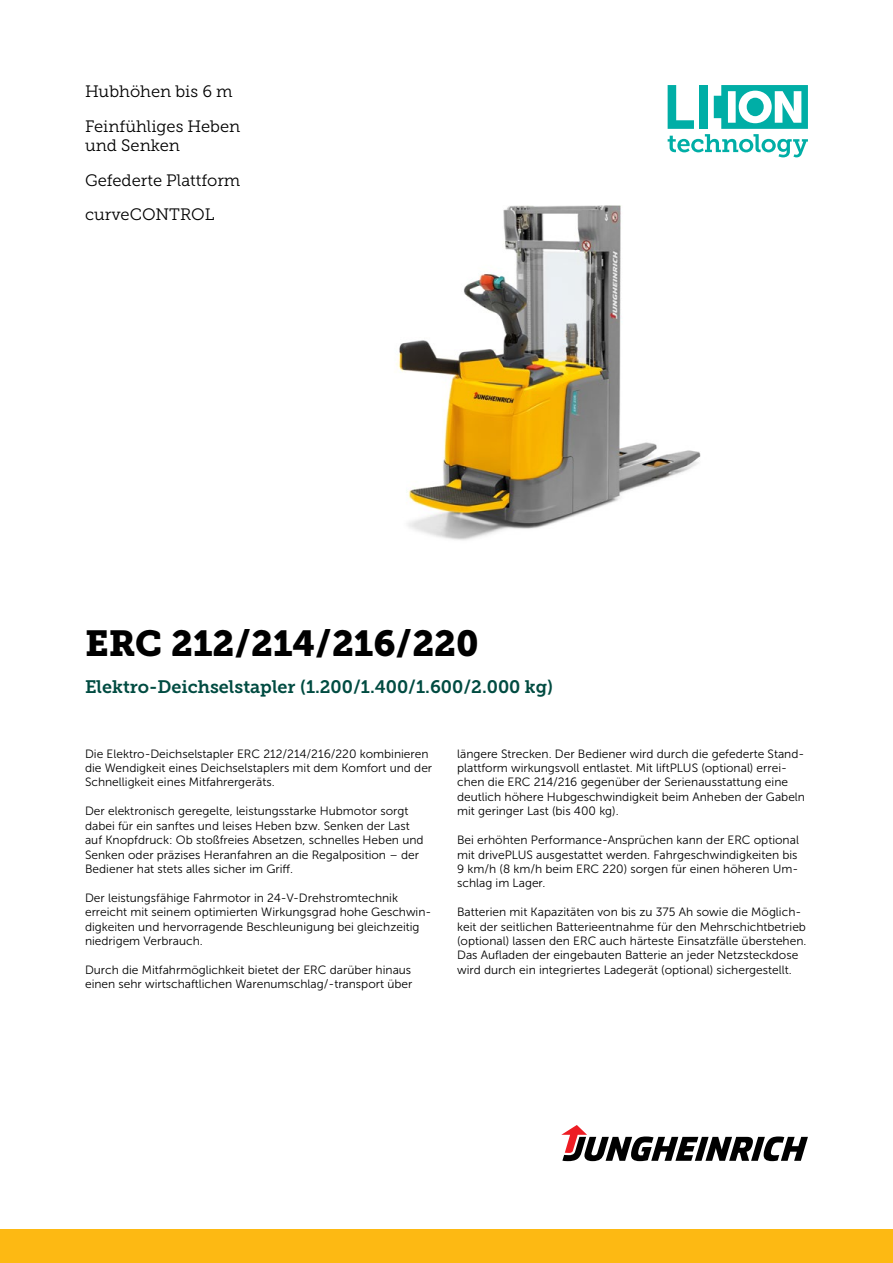
<style>
.page{position:relative;width:893px;height:1263px;background:#fff}
.page>*{position:absolute;margin:0;border:0;box-sizing:border-box;transform-origin:0 0}
.t1{font:36px "Museo JH Slab 900";color:#000}
.t2{font:18px "Museo JH Slab 700";color:#004b41}
.t3{font:16.5px/34.3px "Museo JH Slab 300";color:#000}
.t4{font:12px/14.4px "Museo JH Sans 300";color:#000}
</style>
<div class="page">
<div style="left:0;top:1229px;width:893px;height:34px;background:#fdb913"></div>
<svg style="left:561px;top:1125px;width:247px;height:36px"></svg>
<img style="left:396px;top:85px;width:390px;height:455px">
<svg style="left:668px;top:85px;width:140px;height:72px"></svg>
<h3 class="t3" style="left:85px;top:75px;width:157px">Hubhöhen bis 6 m<br>Feinfühliges Heben</h3>
<h3 class="t3" style="left:85px;top:129px;width:157px">und Senken<br>Gefederte Plattform curveCONTROL</h3>
<h1 class="t1" style="left:85px;top:623px;width:395px">ERC 212/214/216/220</h1>
<h2 class="t2" style="left:85px;top:677px;width:470px">Elektro-Deichselstapler (1.200/1.400/1.600/2.000 kg)</h2>
<p class="t4" style="left:85px;top:746px;width:349px">Die Elektro-Deichselstapler ERC 212/214/216/220 kombinieren die Wendigkeit eines Deichselstaplers mit dem Komfort und der<br>Schnelligkeit eines Mitfahrergeräts.</p>
<p class="t4" style="left:85px;top:804px;width:340px">Der elektronisch geregelte, leistungsstarke Hubmotor sorgt dabei für ein sanftes und leises Heben bzw. Senken der Last auf Knopfdruck: Ob stoßfreies Absetzen, schnelles Heben und Senken oder präzises Heranfahren an die Regalposition – der Bediener hat stets alles sicher im Griff.</p>
<p class="t4" style="left:85px;top:890px;width:348px">Der leistungsfähige Fahrmotor in 24-V-Drehstromtechnik erreicht mit seinem optimierten Wirkungsgrad hohe Geschwin&shy;digkeiten und hervorragende Beschleunigung bei gleichzeitig niedrigem Verbrauch.</p>
<p class="t4" style="left:85px;top:962px;width:329px">Durch die Mitfahrmöglichkeit bietet der ERC darüber hinaus einen sehr wirtschaftlichen Warenumschlag/-transport über</p>
<p class="t4" style="left:457px;top:746px;width:349px">längere Strecken. Der Bediener wird durch die gefederte Stand&shy;plattform wirkungsvoll entlastet. Mit liftPLUS (optional) errei&shy;chen die ERC 214/216 gegenüber der Serienausstattung eine deutlich höhere Hubgeschwindigkeit beim Anheben der Gabeln mit geringer Last (bis 400 kg).</p>
<p class="t4" style="left:457px;top:833px;width:343px;text-align:justify">Bei erhöhten Performance-Ansprüchen kann der ERC optional mit drivePLUS ausgestattet werden. Fahrgeschwindigkeiten bis 9 km/h (8 km/h beim ERC 220) sorgen für einen höheren Um&shy;schlag im Lager.</p>
<p class="t4" style="left:457px;top:905px;width:351px">Batterien mit Kapazitäten von bis zu 375 Ah sowie die Möglich&shy;keit der seitlichen Batterieentnahme für den Mehrschichtbetrieb (optional) lassen den ERC auch härteste Einsatzfälle überstehen.<br>Das Aufladen der eingebauten Batterie an jeder Netzsteckdose wird durch ein integriertes Ladegerät (optional) sichergestellt.</p>
</div>
